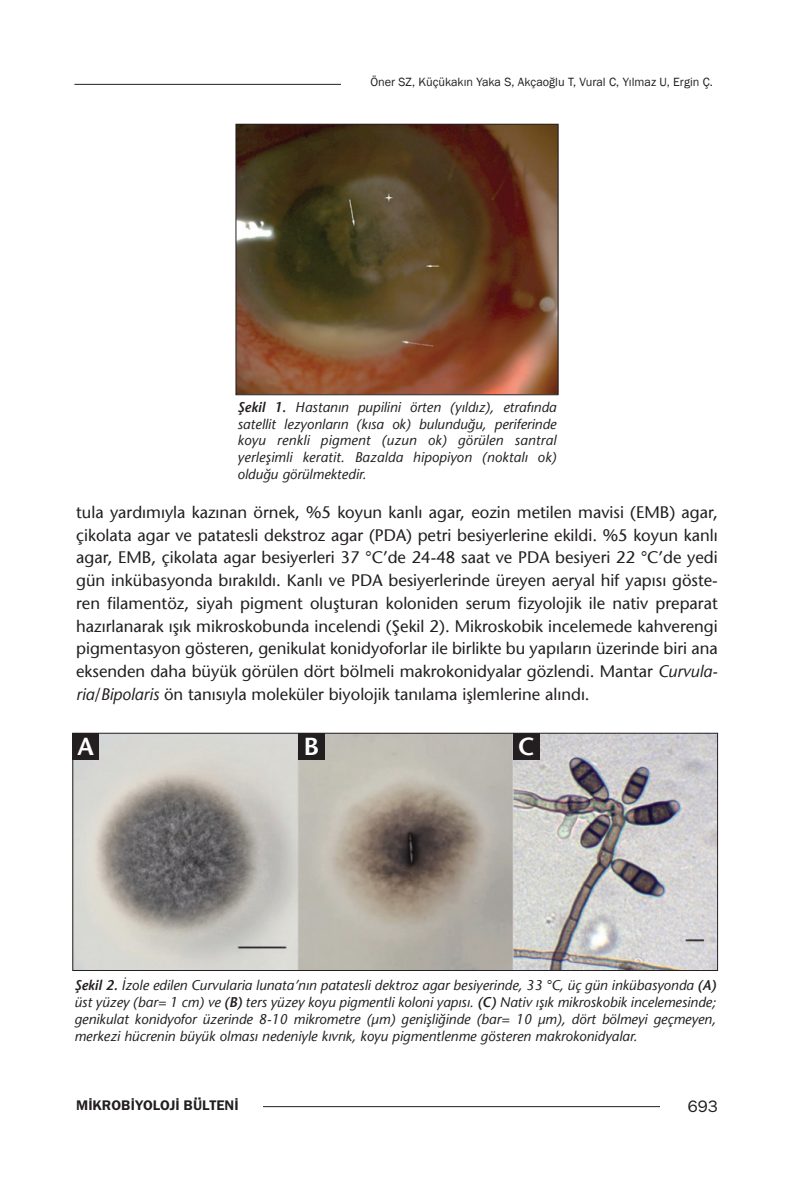
<style>
.page{position:relative;width:794px;height:1191px;background:#fff}
.page>*{position:absolute;margin:0;border:0;box-sizing:border-box;transform-origin:0 0}
.t1{font:600 24.5px "Stone Sans Std";color:#fff}
.t2{font:500 16.62px/22.8px "Stone Sans Std";color:#231f20;text-align:justify}
.t3{font:16.62px "Franklin Goth Book CTT";color:#231f20}
.t4{font:italic 500 14px/16.8px "Stone Sans Std";color:#231f20;text-align:justify}
.t5{font:14px "Franklin Goth Demi CTT";letter-spacing:.005em;color:#231f20}
.t6{font:12.25px "Franklin Gothic";color:#231f20}
.s1{font-weight:600}
.s2{font-style:italic}
</style>
<div class="page">
<hr style="left:74px;top:1106px;width:645px;height:1px;background:#231f20">
<div style="left:660px;top:1094px;width:59px;height:25px;background:#fff"></div>
<div style="left:74px;top:1093px;width:189px;height:23px;background:#fff"></div>
<hr style="left:74px;top:84px;width:641px;height:1px;background:#231f20">
<div style="left:341px;top:53px;width:374px;height:57px;background:#fff"></div>
<img style="left:238px;top:126px;width:318px;height:267px">
<div style="left:236px;top:124px;width:322px;height:271px;border:1px solid #231f20"></div>
<img style="left:75px;top:735px;width:640px;height:233px">
<div style="left:73px;top:733px;width:644px;height:237px;border:1px solid #231f20"></div>
<div style="left:73px;top:733px;width:26px;height:26px;background:#231f20"></div>
<div style="left:298px;top:733px;width:27px;height:26px;background:#231f20"></div>
<div style="left:513px;top:733px;width:26px;height:26px;background:#231f20"></div>
<p class="t6" style="left:370px;top:74px;width:344px">Öner SZ, Küçükakın Yaka S, Akçaoğlu T, Vural C, Yılmaz U, Ergin Ç.</p>
<p class="t4" style="left:237px;top:398px;width:320px"><span class="s1">Şekil 1.</span> Hastanın pupilini örten (yıldız), etrafında satellit lezyonların (kısa ok) bulunduğu, periferinde koyu renkli pigment (uzun ok) görülen santral yerleşimli keratit. Bazalda hipopiyon (noktalı ok) olduğu görülmektedir.</p>
<p class="t2" style="left:76px;top:501px;width:643px">tula yardımıyla kazınan örnek, %5 koyun kanlı agar, eozin metilen mavisi (EMB) agar, çikolata agar ve patatesli dekstroz agar (PDA) petri besiyerlerine ekildi. %5 koyun kanlı agar, EMB, çikolata agar besiyerleri 37 °C’de 24-48 saat ve PDA besiyeri 22 °C’de yedi gün inkübasyonda bırakıldı. Kanlı ve PDA besiyerlerinde üreyen aeryal hif yapısı göste&shy;ren filamentöz, siyah pigment oluşturan koloniden serum fizyolojik ile nativ preparat hazırlanarak ışık mikroskobunda incelendi (Şekil 2). Mikroskobik incelemede kahverengi pigmentasyon gösteren, genikulat konidyoforlar ile birlikte bu yapıların üzerinde biri ana eksenden daha büyük görülen dört bölmeli makrokonidyalar gözlendi. Mantar <span class="s2">Curvula&shy;ria</span>/<span class="s2">Bipolaris</span> ön tanısıyla moleküler biyolojik tanılama işlemlerine alındı.</p>
<h1 class="t1" style="left:78px;top:732px;width:18px">A</h1>
<h1 class="t1" style="left:304px;top:732px;width:17px">B</h1>
<h1 class="t1" style="left:518px;top:732px;width:18px">C</h1>
<p class="t4" style="left:74px;top:977px;width:643px"><span class="s1">Şekil 2.</span> İzole edilen Curvularia lunata’nın patatesli dektroz agar besiyerinde, 33 °C, üç gün inkübasyonda <span class="s1">(A) </span>üst yüzey (bar= 1 cm) ve <span class="s1">(B)</span> ters yüzey koyu pigmentli koloni yapısı. <span class="s1">(C)</span> Nativ ışık mikroskobik incelemesinde; genikulat konidyofor üzerinde 8-10 mikrometre (µm) genişliğinde (bar= 10 µm), dört bölmeyi geçmeyen, merkezi hücrenin büyük olması nedeniyle kıvrık, koyu pigmentlenme gösteren makrokonidyalar.</p>
<p class="t5" style="left:76px;top:1096px;width:164px">MİKROBİYOLOJİ BÜLTENİ</p>
<p class="t3" style="left:688px;top:1096px;width:31px">693</p>
</div>
